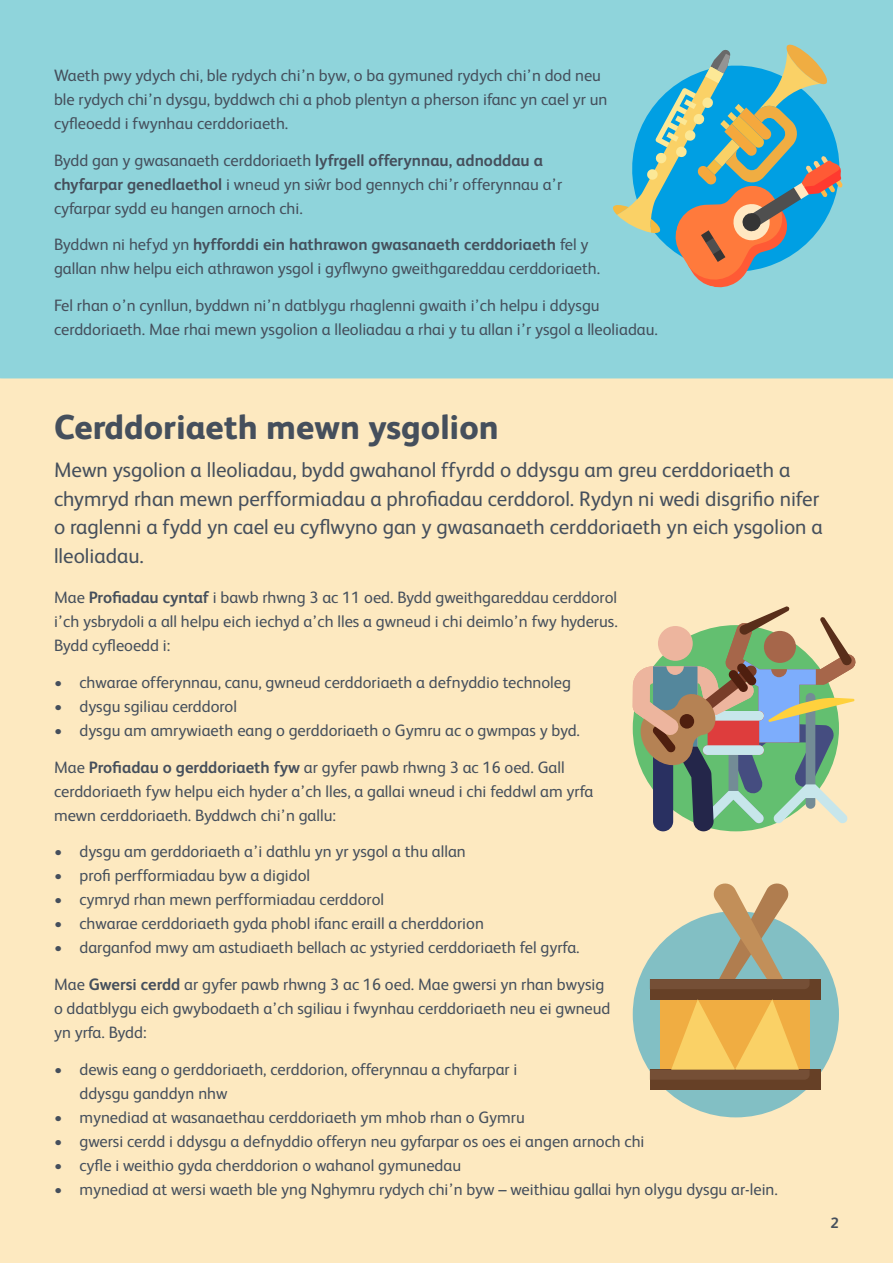
<style>
.page{position:relative;width:893px;height:1263px;background:#fde9c0}
.page>*{position:absolute;margin:0;border:0;box-sizing:border-box;transform-origin:0 0}
.b1{font:800 34.5px "FS Albert";color:#454f5c}
.b1-2{font:21px/28.5px "FS Albert";color:#454f5c}
.b1-3{font:16.5px/24px "FS Albert";color:#454f5c}
.t1{font:700 15px "FS Albert";color:#454f5c}
.s1{font-weight:700}
</style>
<div class="page">
<div style="left:0;top:0;width:893px;height:378px;background:#8fd4db"></div>
<div style="left:633px;top:911px;width:206px;height:206px;background:#82bfc4;border-radius:50%"></div>
<div style="left:650px;top:1070px;width:170px;height:20px;background:#664026"></div>
<div style="left:650px;top:979px;width:170px;height:20px;background:#664026"></div>
<svg style="left:650px;top:999px;width:159px;height:81px"></svg>
<svg style="left:650px;top:883px;width:159px;height:106px"></svg>
<svg style="left:633px;top:606px;width:223px;height:226px"></svg>
<div style="left:843px;top:53px;width:8px;height:231px;background:#8fd4db"></div>
<svg style="left:612px;top:42px;width:231px;height:250px;background:#7fb2b3"></svg>
<p class="b1-3" style="left:54px;top:62px;width:555px">Waeth pwy ydych chi, ble rydych chi’n byw, o ba gymuned rydych chi’n dod neu ble rydych chi’n dysgu, byddwch chi a phob plentyn a pherson ifanc yn cael yr un cyfleoedd i fwynhau cerddoriaeth.</p>
<p class="b1-3" style="left:54px;top:147px;width:510px">Bydd gan y gwasanaeth cerddoriaeth <span class="s1">lyfrgell offerynnau, adnoddau a chyfarpar genedlaethol</span> i wneud yn siŵr bod gennych chi’r offerynnau a’r cyfarpar sydd eu hangen arnoch chi.</p>
<p class="b1-3" style="left:54px;top:232px;width:548px">Byddwn ni hefyd yn <span class="s1">hyfforddi ein hathrawon gwasanaeth cerddoriaeth</span> fel y gallan nhw helpu eich athrawon ysgol i gyflwyno gweithgareddau cerddoriaeth.</p>
<p class="b1-3" style="left:54px;top:293px;width:605px">Fel rhan o’n cynllun, byddwn ni’n datblygu rhaglenni gwaith i’ch helpu i ddysgu cerddoriaeth. Mae rhai mewn ysgolion a lleoliadau a rhai y tu allan i’r ysgol a lleoliadau.</p>
<p class="b1" style="left:54px;top:402px;width:446px">Cerddoriaeth mewn ysgolion</p>
<p class="b1-2" style="left:54px;top:455px;width:770px">Mewn ysgolion a lleoliadau, bydd gwahanol ffyrdd o ddysgu am greu cerddoriaeth a chymryd rhan mewn perfformiadau a phrofiadau cerddorol. Rydyn ni wedi disgrifio nifer o raglenni a fydd yn cael eu cyflwyno gan y gwasanaeth cerddoriaeth yn eich ysgolion a lleoliadau.</p>
<p class="b1-3" style="left:54px;top:584px;width:565px;text-align:justify">Mae <span class="s1">Profiadau cyntaf</span> i bawb rhwng 3 ac 11 oed. Bydd gweithgareddau cerddorol i’ch ysbrydoli a all helpu eich iechyd a’ch lles a gwneud i chi deimlo’n fwy hyderus.<br>Bydd cyfleoedd i:</p>
<p class="b1-3" style="left:54px;top:669px;width:518px">• chwarae offerynnau, canu, gwneud cerddoriaeth a defnyddio technoleg</p>
<p class="b1-3" style="left:54px;top:693px;width:185px">• dysgu sgiliau cerddorol</p>
<p class="b1-3" style="left:54px;top:717px;width:527px">• dysgu am amrywiaeth eang o gerddoriaeth o Gymru ac o gwmpas y byd.</p>
<p class="b1-3" style="left:54px;top:754px;width:541px">Mae <span class="s1">Profiadau o gerddoriaeth fyw</span> ar gyfer pawb rhwng 3 ac 16 oed. Gall cerddoriaeth fyw helpu eich hyder a’ch lles, a gallai wneud i chi feddwl am yrfa mewn cerddoriaeth. Byddwch chi’n gallu:</p>
<p class="b1-3" style="left:54px;top:839px;width:413px">• dysgu am gerddoriaeth a’i dathlu yn yr ysgol a thu allan</p>
<p class="b1-3" style="left:54px;top:863px;width:258px">• profi perfformiadau byw a digidol</p>
<p class="b1-3" style="left:54px;top:887px;width:332px">• cymryd rhan mewn perfformiadau cerddorol</p>
<p class="b1-3" style="left:54px;top:911px;width:431px">• chwarae cerddoriaeth gyda phobl ifanc eraill a cherddorion</p>
<p class="b1-3" style="left:54px;top:935px;width:527px">• darganfod mwy am astudiaeth bellach ac ystyried cerddoriaeth fel gyrfa.</p>
<p class="b1-3" style="left:54px;top:971px;width:558px">Mae <span class="s1">Gwersi cerdd</span> ar gyfer pawb rhwng 3 ac 16 oed. Mae gwersi yn rhan bwysig o ddatblygu eich gwybodaeth a’ch sgiliau i fwynhau cerddoriaeth neu ei gwneud yn yrfa. Bydd:</p>
<p class="b1-3" style="left:80px;top:1056px;width:439px;text-indent:-26px">• dewis eang o gerddoriaeth, cerddorion, offerynnau a chyfarpar i ddysgu ganddyn nhw</p>
<p class="b1-3" style="left:54px;top:1104px;width:472px">• mynediad at wasanaethau cerddoriaeth ym mhob rhan o Gymru</p>
<p class="b1-3" style="left:54px;top:1128px;width:592px">• gwersi cerdd i ddysgu a defnyddio offeryn neu gyfarpar os oes ei angen arnoch chi</p>
<p class="b1-3" style="left:54px;top:1152px;width:409px">• cyfle i weithio gyda cherddorion o wahanol gymunedau</p>
<p class="b1-3" style="left:54px;top:1176px;width:725px">• mynediad at wersi waeth ble yng Nghymru rydych chi’n byw – weithiau gallai hyn olygu dysgu ar-lein.</p>
<p class="t1" style="left:830px;top:1212px;width:10px">2</p>
</div>
